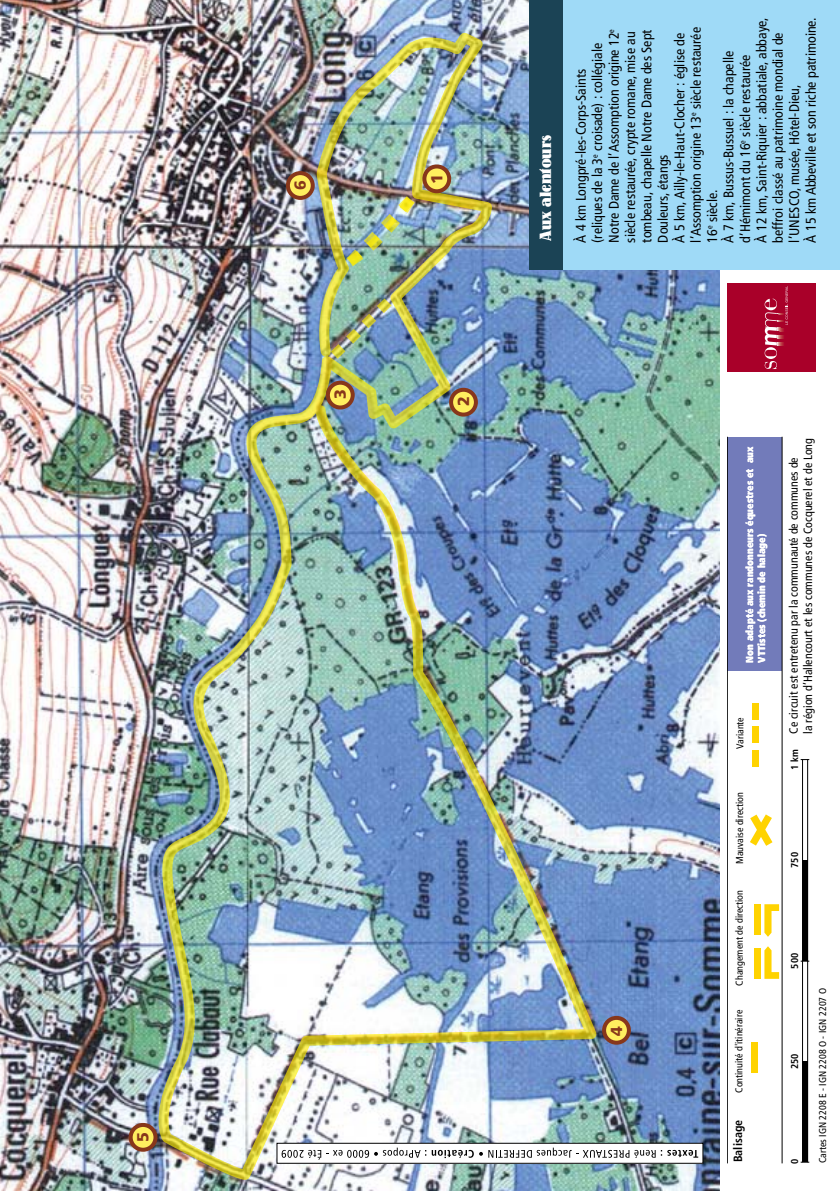
<style>
.page{position:relative;width:840px;height:1191px;background:#fff}
.page>*{position:absolute;margin:0;border:0;box-sizing:border-box;transform-origin:0 0}
.t1{font:500 16px "Lo Type";color:#fff}
.t2{font:900 16px "Frutiger";color:#87371b}
.t3{font:condensed 14px/16.4px "Frutiger";color:#000}
.t4{font:condensed 12px/14.4px "Frutiger";color:#000}
.t5{font:700 condensed 12px "Frutiger";color:#000}
.t6{font:condensed 10px "Frutiger";color:#000}
.t7{font:900 condensed 10px/12px "Frutiger";color:#fff}
.t8{font:700 condensed 10px "Frutiger";color:#000}
</style>
<div class="page">
<img style="left:0;top:0;width:719px;height:1191px">
<hr style="left:806px;top:759px;width:1px;height:403px;background:#000">
<hr style="left:801px;top:759px;width:1px;height:403px;background:#000">
<div style="left:802px;top:1061px;width:5px;height:101px;background:#000"></div>
<div style="left:802px;top:860px;width:5px;height:101px;background:#000"></div>
<svg style="left:750px;top:814px;width:22px;height:32px"></svg>
<div style="left:753px;top:948px;width:7px;height:30px;background:#ffd300"></div>
<svg style="left:764px;top:946px;width:14px;height:32px"></svg>
<div style="left:753px;top:904px;width:7px;height:30px;background:#ffd300"></div>
<svg style="left:764px;top:904px;width:14px;height:32px"></svg>
<div style="left:750px;top:1042px;width:7px;height:30px;background:#ffd300"></div>
<div style="left:751px;top:749px;width:7px;height:17px;background:#ffd300"></div>
<div style="left:751px;top:726px;width:7px;height:17px;background:#ffd300"></div>
<div style="left:751px;top:703px;width:7px;height:16px;background:#ffd300"></div>
<div style="left:727px;top:437px;width:54px;height:233px;background:#727bba"></div>
<hr style="left:726px;top:437px;width:1px;height:726px;background:#000">
<hr style="left:781px;top:437px;width:1px;height:726px;background:#000">
<div style="left:555px;top:0;width:284px;height:269px;background:#9fdaf7"></div>
<div style="left:529px;top:0;width:33px;height:269px;background:#1b4355"></div>
<div style="left:277px;top:1143px;width:425px;height:20px;background:#fff"></div>
<div style="left:276px;top:1143px;width:426px;height:20px;border:1px solid #000"></div>
<svg style="left:667px;top:1150px;width:30px;height:7px"></svg>
<svg style="left:598px;top:1149px;width:63px;height:9px"></svg>
<div style="left:727px;top:283px;width:88px;height:88px;background:#a90029"></div>
<svg style="left:764px;top:298px;width:12px;height:71px"></svg>
<svg style="left:785px;top:286px;width:3px;height:39px"></svg>
<div style="left:603px;top:1018px;width:25px;height:24px;background:#ffef5f;border-radius:50%"></div>
<div style="left:601px;top:1016px;width:29px;height:28px;border:4px solid #87371b;border-radius:50%"></div>
<div style="left:131px;top:1125px;width:24px;height:24px;background:#ffef5f;border-radius:50%"></div>
<div style="left:129px;top:1123px;width:28px;height:28px;border:4px solid #87371b;border-radius:50%"></div>
<img style="left:156px;top:31px;width:442px;height:1150px">
<img style="left:344px;top:194px;width:72px;height:74px">
<div style="left:424px;top:166px;width:25px;height:25px;background:#ffef5f;border-radius:50%"></div>
<div style="left:422px;top:164px;width:29px;height:29px;border:4px solid #87371b;border-radius:50%"></div>
<div style="left:328px;top:383px;width:24px;height:24px;background:#ffef5f;border-radius:50%"></div>
<div style="left:326px;top:381px;width:28px;height:28px;border:4px solid #87371b;border-radius:50%"></div>
<img style="left:328px;top:296px;width:65px;height:65px">
<p class="t2" style="left:133px;top:1141px;width:11px;rotate:-90deg">5</p>
<p class="t2" style="left:290px;top:190px;width:11px;rotate:-90deg">6</p>
<p class="t2" style="left:330px;top:399px;width:11px;rotate:-90deg">3</p>
<p class="t2" style="left:427px;top:184px;width:11px;rotate:-90deg">1</p>
<p class="t2" style="left:453px;top:406px;width:11px;rotate:-90deg">2</p>
<p class="t1" style="left:536px;top:241px;width:107px;rotate:-90deg">Aux alentours</p>
<p class="t3" style="left:572px;top:242px;width:226px;rotate:-90deg">À 4 km Longpré-les-Corps-Saints<br>(reliques de la 3<sup>e</sup> croisade) : collégiale Notre Dame de l’Assomption origine 12<sup>e </sup>siècle restaurée, crypte romane, mise au tombeau, chapelle Notre Dame des Sept Douleurs, étangs<br>À 5 km, Ailly-le-Haut-Clocher : église de l’Assomption origine 13<sup>e</sup> siècle restaurée 16<sup>e</sup> siècle.<br>À 7 km, Bussus-Bussuel : la chapelle d’Hémimont du 16<sup>e</sup> siècle restaurée<br>À 12 km, Saint-Riquier : abbatiale, abbaye, beffroi classé au patrimoine mondial de l’UNESCO, musée, Hôtel-Dieu,<br>À 15 km Abbeville et son riche patrimoine.</p>
<p class="t2" style="left:606px;top:1035px;width:11px;rotate:-90deg">4</p>
<p class="t7" style="left:743px;top:662px;width:217px;rotate:-90deg">Non adapté aux randonneurs équestres et aux<br>VTTistes (chemin de halage)</p>
<p class="t6" style="left:733px;top:749px;width:33px;rotate:-90deg">Variante</p>
<p class="t6" style="left:733px;top:864px;width:73px;rotate:-90deg">Mauvaise direction</p>
<p class="t6" style="left:733px;top:985px;width:97px;rotate:-90deg">Changement de direction</p>
<p class="t6" style="left:732px;top:1092px;width:84px;rotate:-90deg">Continuité d'itinéraire</p>
<p class="t5" style="left:730px;top:1162px;width:44px;rotate:-90deg">Balisage</p>
<p class="t4" style="left:786px;top:734px;width:297px;rotate:-90deg">Ce circuit est entretenu par la communauté de communes de<br>la région d’Hallencourt et les communes de Cocquerel et de Long</p>
<p class="t8" style="left:788px;top:769px;width:22px;rotate:-90deg">1 km</p>
<p class="t8" style="left:788px;top:868px;width:17px;rotate:-90deg">750</p>
<p class="t8" style="left:788px;top:968px;width:17px;rotate:-90deg">500</p>
<p class="t8" style="left:788px;top:1069px;width:17px;rotate:-90deg">250</p>
<p class="t8" style="left:788px;top:1164px;width:7px;rotate:-90deg">0</p>
<p class="t6" style="left:816px;top:1163px;width:176px;rotate:-90deg">Cartes IGN 2208 E - IGN 2208 O - IGN 2207 O</p>
</div>
